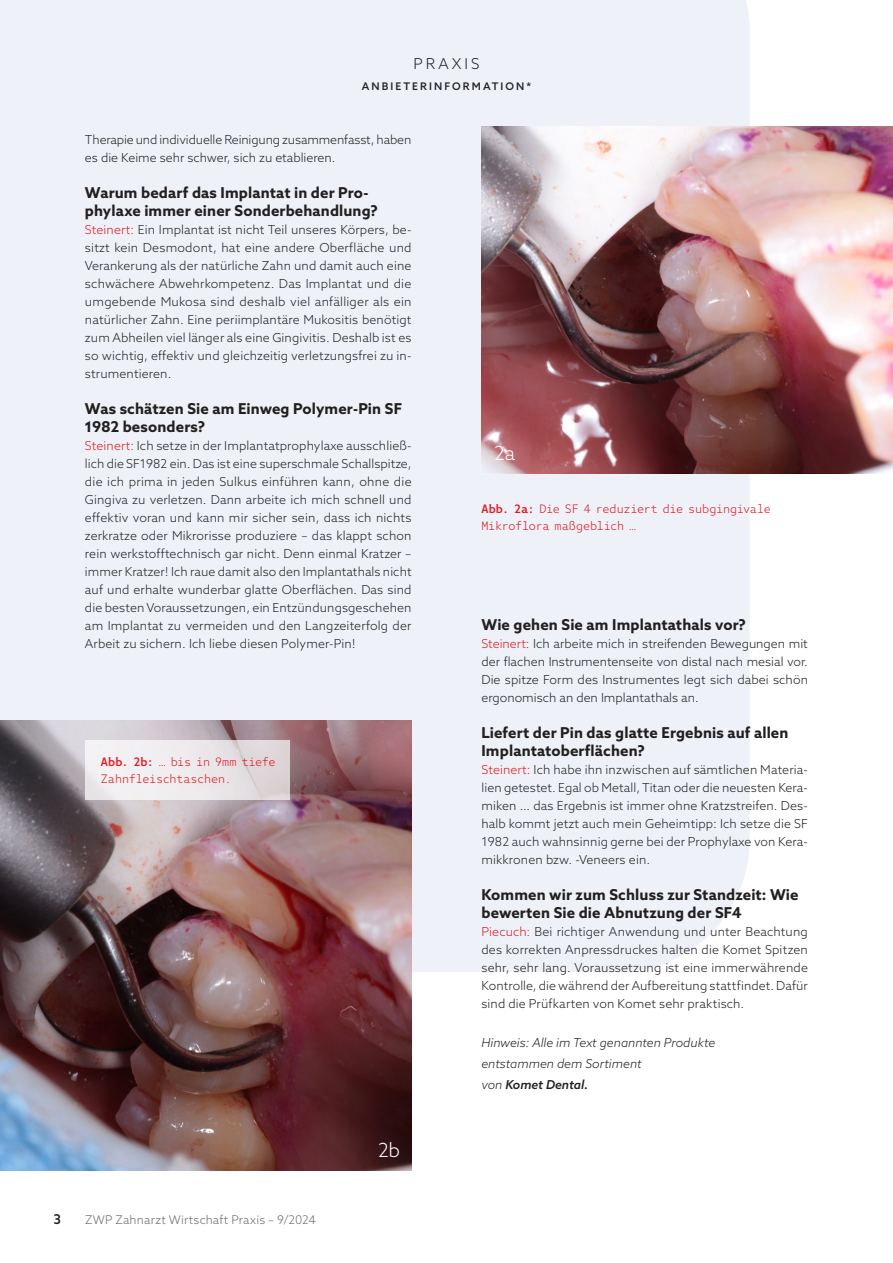
<style>
.page{position:relative;width:893px;height:1263px;background:#fff}
.page>*{position:absolute;margin:0;border:0;box-sizing:border-box;transform-origin:0 0}
.Image{font:300 19.5px "Azo Sans";color:#fff}
.Crossheading_M{font:700 15px/18px "Azo Sans";letter-spacing:.01em;color:#231f20}
.Header_Category{font:300 15px "Azo Sans";letter-spacing:.2em;color:#231f20}
.Pagenumber{font:500 13.5px "Azo Sans";color:#231f20}
.Content{font:300 12.3px/18px "Azo Sans";letter-spacing:.005em;color:#231f20;text-align:justify}
.Content-2{font:italic 300 12.3px "Azo Sans";color:#231f20}
.Content-3{font:italic 500 12.3px "Azo Sans";color:#231f20}
.Footer_Pubname{font:300 12px "Azo Sans";letter-spacing:.015em;color:#6c6d70}
.t1{font:300 11.7px/16.5px "Azo Mono";letter-spacing:-.02em;color:#de1920}
.Header_Category_Sub{font:500 10.5px "Azo Sans";letter-spacing:.2em;color:#231f20}
.s1{color:#de1920}
.s2{font-weight:500}
.s3{font-weight:300}
</style>
<div class="page">
<div style="left:0;top:0;width:750px;height:972px;background:#eef2f8"></div>
<img style="left:0;top:720px;width:411px;height:450px">
<img style="left:481px;top:126px;width:412px;height:347px">
<svg style="left:85px;top:740px;width:204px;height:60px;fill:#edeaec"></svg>
<p class="Header_Category" style="left:414px;top:54px;width:67px">PRAXIS</p>
<p class="Header_Category_Sub" style="left:362px;top:79px;width:171px">ANBIETERINFORMATION*</p>
<p class="Content" style="left:85px;top:131px;width:328px">Therapie und individuelle Reinigung zusammenfasst, haben es die Keime sehr schwer, sich zu etablieren.</p>
<p class="Crossheading_M" style="left:85px;top:183px;width:295px">Warum bedarf das Implantat in der Pro&shy;phylaxe immer einer Sonderbehandlung?</p>
<p class="Content" style="left:85px;top:221px;width:328px"><span class="s1">Steinert:</span> Ein Implantat ist nicht Teil unseres Körpers, be&shy;sitzt kein Desmodont, hat eine andere Oberfläche und Verankerung als der natürliche Zahn und damit auch eine schwächere Abwehrkompetenz. Das Implantat und die umgebende Mukosa sind deshalb viel anfälliger als ein natürlicher Zahn. Eine periimplantäre Mukositis benötigt zum Abheilen viel länger als eine Gingivitis. Deshalb ist es so wichtig, effektiv und gleichzeitig verletzungsfrei zu in&shy;strumentieren.</p>
<p class="Crossheading_M" style="left:85px;top:399px;width:319px">Was schätzen Sie am Einweg Polymer-Pin SF<br>1982 besonders?</p>
<p class="Content" style="left:85px;top:437px;width:328px"><span class="s1">Steinert:</span> Ich setze in der Implantatprophylaxe ausschließ&shy;lich die SF1982 ein. Das ist eine superschmale Schallspitze, die ich prima in jeden Sulkus einführen kann, ohne die Gingiva zu verletzen. Dann arbeite ich mich schnell und effektiv voran und kann mir sicher sein, dass ich nichts zerkratze oder Mikrorisse produziere – das klappt schon rein werkstofftechnisch gar nicht. Denn einmal Kratzer – immer Kratzer! Ich raue damit also den Implantathals nicht auf und erhalte wunderbar glatte Oberflächen. Das sind die besten Voraussetzungen, ein Entzündungsgeschehen am Implantat zu vermeiden und den Langzeiterfolg der Arbeit zu sichern. Ich liebe diesen Polymer-Pin!</p>
<p class="t1" style="left:101px;top:754px;width:176px"><span class="s2">Abb. 2b:</span> … bis in 9mm tiefe<br>Zahnfleischtaschen.</p>
<p class="Pagenumber" style="left:54px;top:1210px;width:9px">3</p>
<p class="Footer_Pubname" style="left:85px;top:1212px;width:232px">ZWP Zahnarzt Wirtschaft Praxis – 9/2024</p>
<p class="Image" style="left:378px;top:1138px;width:23px">2b</p>
<p class="Image" style="left:494px;top:441px;width:22px">2a</p>
<p class="t1" style="left:481px;top:501px;width:291px"><span class="s2">Abb. 2a:</span> Die SF 4 reduziert die subgingivale</p>
<p class="t1" style="left:481px;top:517px;width:156px">Mikroflora maßgeblich …</p>
<p class="Crossheading_M" style="left:481px;top:615px;width:266px">Wie gehen Sie am Implantathals vor?</p>
<p class="Content" style="left:481px;top:635px;width:328px"><span class="s1">Steinert:</span> Ich arbeite mich in streifenden Bewegungen mit der flachen Instrumentenseite von distal nach mesial vor.<br>Die spitze Form des Instrumentes legt sich dabei schön ergonomisch an den Implantathals an.</p>
<p class="Crossheading_M" style="left:481px;top:723px;width:309px">Liefert der Pin das glatte Ergebnis auf allen<br>Implantatoberflächen?</p>
<p class="Content" style="left:481px;top:761px;width:328px"><span class="s1">Steinert:</span> Ich habe ihn inzwischen auf sämtlichen Materia&shy;lien getestet. Egal ob Metall, Titan oder die neuesten Kera&shy;miken … das Ergebnis ist immer ohne Kratzstreifen. Des&shy;halb kommt jetzt auch mein Geheimtipp: Ich setze die SF 1982 auch wahnsinnig gerne bei der Prophylaxe von Kera&shy;mikkronen bzw. -Veneers ein.</p>
<p class="Crossheading_M" style="left:481px;top:885px;width:319px">Kommen wir zum Schluss zur Standzeit: Wie bewerten Sie die Abnutzung der SF4</p>
<p class="Content" style="left:481px;top:923px;width:328px"><span class="s1">Piecuch:</span> Bei richtiger Anwendung und unter Beachtung des korrekten Anpressdruckes halten die Komet Spitzen sehr, sehr lang. Voraussetzung ist eine immerwährende Kontrolle, die während der Aufbereitung stattfindet. Dafür sind die Prüfkarten von Komet sehr praktisch.</p>
<p class="Content-2" style="left:481px;top:1035px;width:235px">Hinweis: Alle im Text genannten Produkte</p>
<p class="Content-2" style="left:481px;top:1056px;width:162px">entstammen dem Sortiment</p>
<p class="Content-3" style="left:481px;top:1077px;width:108px"><span class="s3">von</span> Komet Dental.</p>
</div>
